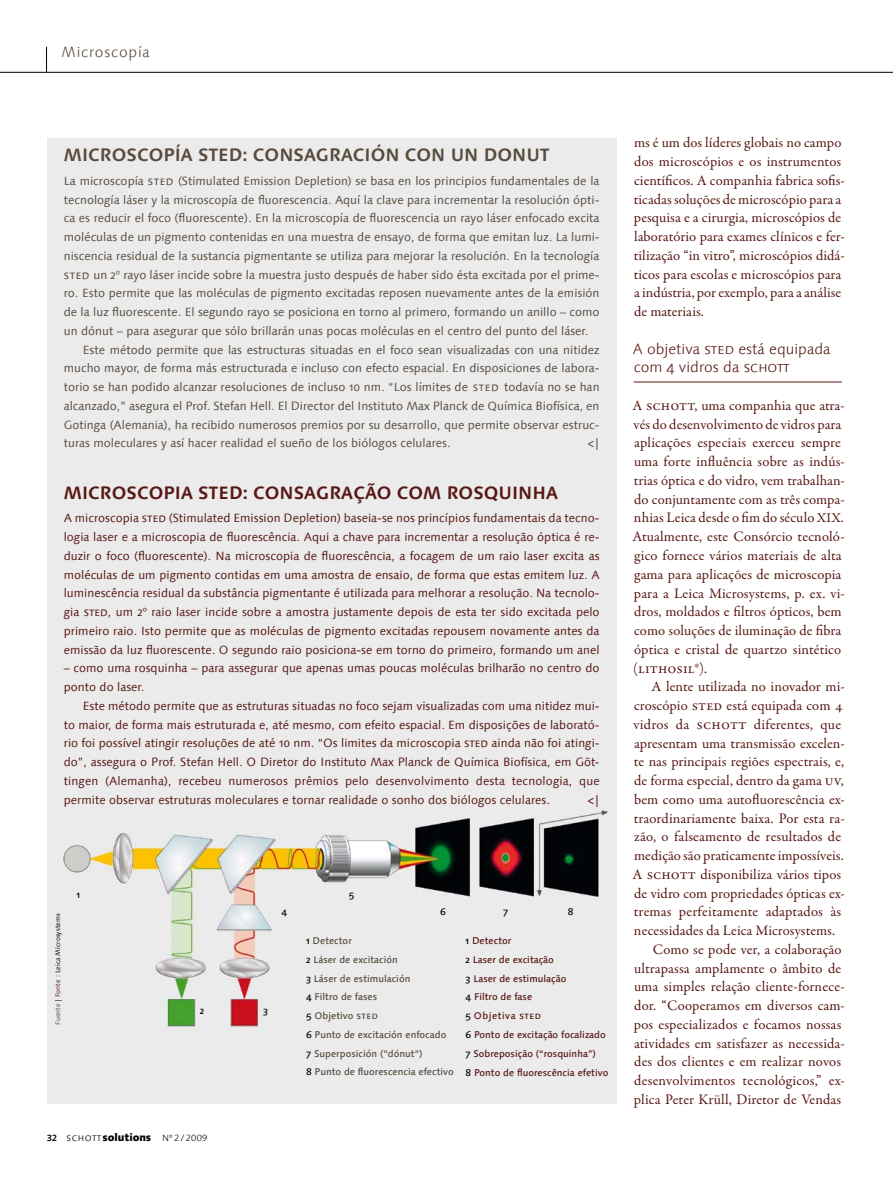
<style>
.page{position:relative;width:893px;height:1191px;background:#fff}
.page>*{position:absolute;margin:0;border:0;box-sizing:border-box;transform-origin:0 0}
.t1{font:700 18px "Linotype Syntax Com";color:#571713}
.t2{font:700 18px "Linotype Syntax Com";color:#584b3d}
.t3{font:300 15px/18.8px "Linotype Syntax Com";color:#571713}
.t4{font:300 15px "Linotype Syntax Com";letter-spacing:.05em;color:#584b3d}
.t5{font:14.7px/18.8px "Garamond Premr Pro";letter-spacing:.005em;color:#571713}
.t6{font:12px/18.8px "Linotype Syntax Com";color:#571713;text-align:justify}
.t7{font:12px "Linotype Syntax Com";color:#584b3d}
.t8{font:800 10.5px "Linotype Syntax Com";letter-spacing:-.01em;color:#000}
.t9{font:500 9.75px/18.8px "Linotype Syntax Com";color:#571713}
.t10{font:500 9.75px/18.8px "Linotype Syntax Com";color:#584b3d}
.t11{font:500 9.75px "Linotype Syntax Com";color:#000}
.t12{font:6.75px "Linotype Syntax Com";letter-spacing:.01em;color:#000}
.s1{color:#584b3d}
.s2{color:#571713}
.s3{color:#000}
.s4{font-weight:700;font-size:9px}
.s5{font-weight:300}
.s6{font-weight:300;font-size:9px}
.s7{font-size:13.5px}
.s8{font-family:"Garamond Premr Pro Capt"}
</style>
<div class="page">
<div style="left:47px;top:138px;width:570px;height:966px;background:#ebebec"></div>
<img style="left:63px;top:810px;width:546px;height:218px">
<hr style="left:0;top:72px;width:893px;height:1px;background:#000">
<svg style="left:46px;top:47px;width:1px;height:25px"></svg>
<hr style="left:634px;top:382px;width:208px;height:1px;background:#571713">
<p class="t4" style="left:62px;top:43px;width:90px">Microscopía</p>
<p class="t2" style="left:64px;top:144px;width:488px">MICROSCOPÍA STED: CONSAGRACIÓN CON UN DONUT</p>
<p class="t7" style="left:64px;top:173px;width:537px">La microscopía sted (Stimulated Emission Depletion) se basa en los principios fundamentales de la</p>
<p class="t7" style="left:64px;top:192px;width:537px">tecnología láser y la microscopía de fluorescencia. Aquí la clave para incrementar la resolución ópti-</p>
<p class="t7" style="left:64px;top:211px;width:537px">ca es reducir el foco (fluorescente). En la microscopía de fluorescencia un rayo láser enfocado excita</p>
<p class="t7" style="left:64px;top:229px;width:537px">moléculas de un pigmento contenidas en una muestra de ensayo, de forma que emitan luz. La lumi-</p>
<p class="t7" style="left:64px;top:248px;width:537px">niscencia residual de la sustancia pigmentante se utiliza para mejorar la resolución. En la tecnología</p>
<p class="t7" style="left:64px;top:267px;width:537px">sted un 2º rayo láser incide sobre la muestra justo después de haber sido ésta excitada por el prime-</p>
<p class="t7" style="left:64px;top:286px;width:537px">ro. Esto permite que las moléculas de pigmento excitadas reposen nuevamente antes de la emisión</p>
<p class="t7" style="left:64px;top:304px;width:537px">de la luz fluorescente. El segundo rayo se posiciona en torno al primero, formando un anillo – como</p>
<p class="t7" style="left:64px;top:323px;width:526px">un dónut – para asegurar que sólo brillarán unas pocas moléculas en el centro del punto del láser.</p>
<p class="t7" style="left:83px;top:342px;width:518px">Este método permite que las estructuras situadas en el foco sean visualizadas con una nitidez</p>
<p class="t7" style="left:64px;top:361px;width:537px">mucho mayor, de forma más estructurada e incluso con efecto espacial. En disposiciones de labora-</p>
<p class="t7" style="left:64px;top:379px;width:537px">torio se han podido alcanzar resoluciones de incluso 10 nm. “Los límites de sted todavía no se han</p>
<p class="t7" style="left:64px;top:398px;width:537px">alcanzado,” asegura el Prof. Stefan Hell. El Director del Instituto Max Planck de Química Biofísica, en</p>
<p class="t7" style="left:64px;top:417px;width:537px">Gotinga (Alemania), ha recibido numerosos premios por su desarrollo, que permite observar estruc-</p>
<p class="t7" style="left:64px;top:436px;width:388px">turas moleculares y así hacer realidad el sueño de los biólogos celulares.</p>
<p class="t7" style="left:587px;top:436px;width:14px">&lt;|</p>
<p class="t1" style="left:64px;top:481px;width:362px">MICROSCO PIA STED: CO NSAGRAÇÃO COM</p>
<p class="t1" style="left:447px;top:481px;width:113px">ROSQUINHA</p>
<p class="t6" style="left:64px;top:509px;width:537px">A microscopia sted (Stimulated Emission Depletion) baseia-se nos princípios fundamentais da tecno&shy;logia laser e a microscopia de fluorescência. Aqui a chave para incrementar a resolução óptica é re&shy;duzir o foco (fluorescente). Na microscopia de fluorescência, a focagem de um raio laser excita as moléculas de um pigmento contidas em uma amostra de ensaio, de forma que estas emitem luz. A luminescência residual da substância pigmentante é utilizada para melhorar a resolução. Na tecnolo&shy;gia sted, um 2º raio laser incide sobre a amostra justamente depois de esta ter sido excitada pelo primeiro raio. Isto permite que as moléculas de pigmento excitadas repousem novamente antes da emissão da luz fluorescente. O segundo raio posiciona-se em torno do primeiro, formando um anel</p>
<p class="t6" style="left:64px;top:659px;width:537px">– como uma rosquinha – para assegurar que apenas umas poucas moléculas brilharão no centro do ponto do laser.</p>
<p class="t6" style="left:64px;top:696px;width:537px;text-indent:19px">Este método permite que as estruturas situadas no foco sejam visualizadas com uma nitidez mui&shy;to maior, de forma mais estruturada e, até mesmo, com efeito espacial. Em disposições de laborató&shy;rio foi possível atingir resoluções de até 10 nm. “Os limites da microscopia sted ainda não foi atingi&shy;do”, assegura o Prof. Stefan Hell. O Diretor do Instituto Max Planck de Química Biofísica, em Göt&shy;tingen (Alemanha), recebeu numerosos prêmios pelo desenvolvimento desta tecnologia, que permite observar estruturas moleculares e tornar realidade o sonho dos biólogos celulares.</p>
<p class="t6" style="left:587px;top:790px;width:14px">&lt;|</p>
<p class="t12" style="left:54px;top:1024px;width:113px;rotate:-90deg"><span class="s1">Fuente</span> | <span class="s2">Fonte</span> : Leica Microsystems</p>
<p class="t11" style="left:77px;top:888px;width:5px">1</p>
<p class="t11" style="left:200px;top:1004px;width:6px">2</p>
<p class="t11" style="left:263px;top:1004px;width:6px">3</p>
<p class="t11" style="left:349px;top:888px;width:7px">5</p>
<p class="t11" style="left:281px;top:905px;width:7px">4</p>
<p class="t11" style="left:440px;top:905px;width:7px">6</p>
<p class="t11" style="left:503px;top:905px;width:7px">7</p>
<p class="t11" style="left:568px;top:905px;width:7px">8</p>
<p class="t10" style="left:306px;top:931px;width:149px"><span class="s3">1</span> Detector<br><span class="s3">2</span> Láser de excitación<br><span class="s3">3</span> Láser de estimulación<br><span class="s3">4</span> Filtro de fases<br><span class="s3">5</span> Objetivo sted<br><span class="s3">6</span> Punto de excitación enfocado<br><span class="s3">7</span> Superposición ("dónut")<br><span class="s3">8</span> Punto de fluorescencia efectivo</p>
<p class="t9" style="left:466px;top:931px;width:144px"><span class="s3">1</span> Detector<br><span class="s3">2</span> Laser de excitação<br><span class="s3">3</span> Laser de estimulação<br><span class="s3">4</span> Filtro de fase<br><span class="s3">5</span> Objetiva sted<br><span class="s3">6</span> Ponto de excitação focalizado<br><span class="s3">7</span> Sobreposição (“rosquinha”)<br><span class="s3">8</span> Ponto de fluorescência efetivo</p>
<p class="t8" style="left:47px;top:1131px;width:162px"><span class="s4">32</span> <span class="s5">schott</span>solutions <span class="s6">Nº 2 / 2009</span></p>
<p class="t5" style="left:634px;top:134px;width:212px">ms é um dos líderes globais no campo dos microscópios e os instrumentos científicos. A companhia fabrica sofis&shy;ticadas soluções de microscópio para a pesquisa e a cirurgia, microscópios de laboratório para exames clínicos e fer&shy;tilização “in vitro”, microscópios didá&shy;ticos para escolas e microscópios para a indústria, por exemplo, para a análise de materiais.</p>
<p class="t3" style="left:633px;top:339px;width:199px">A objetiva sted está equipada com 4 vidros da schott</p>
<p class="t5" style="left:632px;top:396px;width:214px">A schott, uma companhia que atra&shy;vés do desenvolvimento de vidros para aplicações especiais exerceu sempre uma forte influência sobre as indús&shy;trias óptica e do vidro, vem trabalhan&shy;do conjuntamente com as três compa&shy;nhias Leica desde o fim do século <span class="s7">XIX</span>.<br>Atualmente, este Consórcio tecnoló&shy;gico fornece vários materiais de alta gama para aplicações de microscopia para a Leica Microsystems, p. ex. vi&shy;dros, moldados e filtros ópticos, bem como soluções de iluminação de fibra óptica e cristal de quartzo sintético (lithosil<span class="s8">®</span>).</p>
<p class="t5" style="left:652px;top:677px;width:195px">A lente utilizada no inovador mi-</p>
<p class="t5" style="left:634px;top:696px;width:210px">croscópio sted está equipada com 4</p>
<p class="t5" style="left:634px;top:715px;width:209px">vidros da schott diferentes, que</p>
<p class="t5" style="left:634px;top:734px;width:212px">apresentam uma transmissão excelen-</p>
<p class="t5" style="left:634px;top:752px;width:212px">te nas principais regiões espectrais, e,</p>
<p class="t5" style="left:634px;top:771px;width:211px">de forma especial, dentro da gama uv,</p>
<p class="t5" style="left:634px;top:790px;width:212px">bem como uma autofluorescência ex-</p>
<p class="t5" style="left:634px;top:809px;width:212px">traordinariamente baixa. Por esta ra-</p>
<p class="t5" style="left:634px;top:827px;width:209px">zão, o falseamento de resultados de</p>
<p class="t5" style="left:634px;top:846px;width:211px">medição são praticamente impossíveis.</p>
<p class="t5" style="left:632px;top:865px;width:210px">A schott disponibiliza vários tipos</p>
<p class="t5" style="left:634px;top:884px;width:212px">de vidro com propriedades ópticas ex-</p>
<p class="t5" style="left:634px;top:902px;width:209px">tremas perfeitamente adaptados às</p>
<p class="t5" style="left:634px;top:921px;width:203px">necessidades da Leica Microsystems.</p>
<p class="t5" style="left:653px;top:940px;width:190px">Como se pode ver, a colaboração</p>
<p class="t5" style="left:634px;top:959px;width:209px">ultrapassa amplamente o âmbito de</p>
<p class="t5" style="left:634px;top:977px;width:212px">uma simples relação cliente-fornece-</p>
<p class="t5" style="left:634px;top:996px;width:212px">dor. “Cooperamos em diversos cam-</p>
<p class="t5" style="left:634px;top:1015px;width:209px">pos especializados e focamos nossas</p>
<p class="t5" style="left:634px;top:1034px;width:212px">atividades em satisfazer as necessida-</p>
<p class="t5" style="left:634px;top:1052px;width:208px">des dos clientes e em realizar novos</p>
<p class="t5" style="left:634px;top:1071px;width:212px">desenvolvimentos tecnológicos,” ex-</p>
<p class="t5" style="left:634px;top:1090px;width:209px">plica Peter Krüll, Diretor de Vendas</p>
</div>
